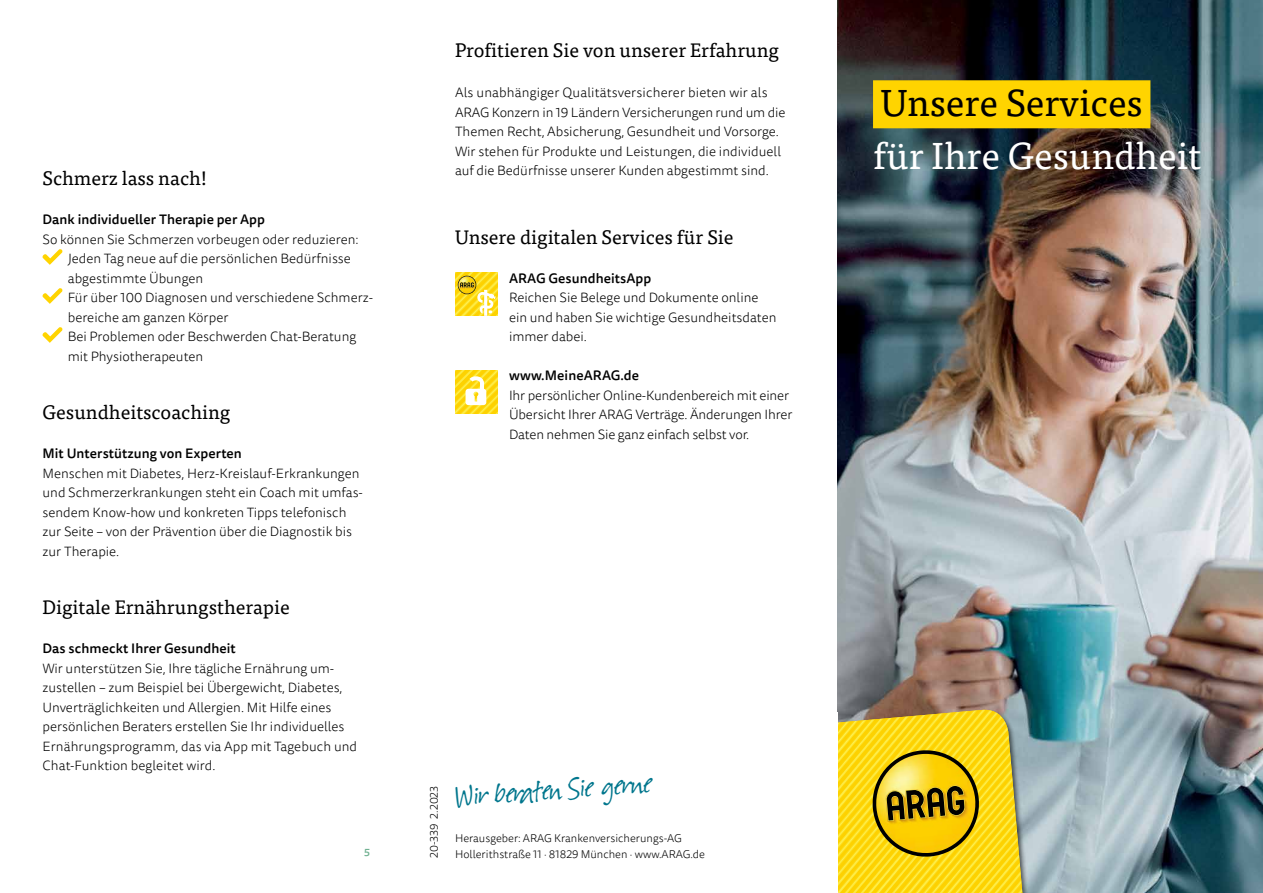
<style>
.page{position:relative;width:1263px;height:893px;background:#fff}
.page>*{position:absolute;margin:0;border:0;box-sizing:border-box;transform-origin:0 0}
.t1{font:37.5px "Tisa OT";color:#fff}
.t2{font:37.5px "Tisa OT";color:#000}
.t3{font:34.5px "Suomi Hand Script";color:#00768d}
.t4{font:19.5px "Tisa OT";color:#000}
.t5{font:300 13.5px/19.5px "Tisa Sans OT";color:#000}
.t6{font:500 13.5px "Tisa Sans OT";letter-spacing:.005em;color:#000}
.t7{font:300 11.25px/15.8px "Tisa Sans OT";color:#000}
.t8{font:500 10.5px "Tisa Sans OT";color:#70b191}
</style>
<div class="page">
<img style="left:838px;top:0;width:425px;height:893px">
<div style="left:873px;top:80px;width:277px;height:48px;background:#ffd400"></div>
<svg style="left:42px;top:249px;width:21px;height:16px"></svg>
<svg style="left:42px;top:288px;width:21px;height:16px"></svg>
<svg style="left:42px;top:327px;width:21px;height:16px"></svg>
<img style="left:455px;top:273px;width:42px;height:42px">
<img style="left:458px;top:276px;width:18px;height:18px;border-radius:9px">
<svg style="left:460px;top:282px;width:36px;height:34px"></svg>
<img style="left:455px;top:371px;width:42px;height:42px">
<svg style="left:465px;top:376px;width:21px;height:29px"></svg>
<div style="left:821px;top:709px;width:209px;height:184px;background:#000;opacity:.6"></div>
<svg style="left:824px;top:708px;width:199px;height:185px;background:#e1c220"></svg>
<div style="left:808px;top:713px;width:30px;height:180px;background:#fff"></div>
<h3 class="t4" style="left:43px;top:167px;width:166px">Schmerz lass nach!</h3>
<p class="t6" style="left:43px;top:211px;width:224px">Dank individueller Therapie per App</p>
<p class="t5" style="left:68px;top:230px;width:307px;text-indent:-25px">So können Sie Schmerzen vorbeugen oder reduzieren:<br>Jeden Tag neue auf die persönlichen Bedürfnisse abgestimmte Übungen<br>Für über 100 Diagnosen und verschiedene Schmerz&shy;bereiche am ganzen Körper<br>Bei Problemen oder Beschwerden Chat-Beratung mit Physiotherapeuten</p>
<h3 class="t4" style="left:43px;top:401px;width:189px">Gesundheitscoaching</h3>
<p class="t6" style="left:43px;top:445px;width:201px">Mit Unterstützung von Experten</p>
<p class="t5" style="left:43px;top:464px;width:322px">Menschen mit Diabetes, Herz-Kreislauf-Erkrankungen und Schmerzerkrankungen steht ein Coach mit umfas&shy;sendem Know-how und konkreten Tipps telefonisch zur Seite – von der Prävention über die Diagnostik bis zur Therapie.</p>
<h3 class="t4" style="left:43px;top:596px;width:249px">Digitale Ernährungstherapie</h3>
<p class="t6" style="left:43px;top:640px;width:195px">Das schmeckt Ihrer Gesundheit</p>
<p class="t5" style="left:43px;top:659px;width:316px">Wir unterstützen Sie, Ihre tägliche Ernährung um&shy;zustellen – zum Beispiel bei Übergewicht, Diabetes, Unverträglichkeiten und Allergien. Mit Hilfe eines persönlichen Beraters erstellen Sie Ihr individuelles Ernährungsprogramm, das via App mit Tagebuch und Chat-Funktion begleitet wird.</p>
<p class="t8" style="left:364px;top:846px;width:7px">5</p>
<h3 class="t4" style="left:455px;top:38px;width:326px">Profitieren Sie von unserer Erfahrung</h3>
<p class="t5" style="left:455px;top:84px;width:332px">Als unabhängiger Qualitätsversicherer bieten wir als ARAG Konzern in 19 Ländern Versicherungen rund um die Themen Recht, Absicherung, Gesundheit und Vorsorge.<br>Wir stehen für Produkte und Leistungen, die individuell auf die Bedürfnisse unserer Kunden abgestimmt sind.</p>
<h3 class="t4" style="left:455px;top:225px;width:280px">Unsere digitalen Services für Sie</h3>
<p class="t6" style="left:509px;top:270px;width:144px">ARAG GesundheitsApp</p>
<p class="t5" style="left:509px;top:289px;width:269px">Reichen Sie Belege und Dokumente online ein und haben Sie wichtige Gesundheitsdaten immer dabei.</p>
<p class="t6" style="left:509px;top:367px;width:132px">www.MeineARAG.de</p>
<p class="t5" style="left:509px;top:386px;width:285px">Ihr persönlicher Online-Kundenbereich mit einer<br>Übersicht Ihrer ARAG Verträge. Änderungen Ihrer<br>Daten nehmen Sie ganz einfach selbst vor.</p>
<p class="t7" style="left:427px;top:858px;width:74px;rotate:-90deg">20-339 2.2023</p>
<h2 class="t3" style="left:454px;top:779px;width:198px;rotate:-4deg">Wir beraten Sie gerne</h2>
<p class="t7" style="left:455px;top:831px;width:252px">Herausgeber: ARAG Krankenversicherungs-AG<br>Hollerithstraße 11 · 81829 München · www.ARAG.de</p>
<h1 class="t2" style="left:881px;top:81px;width:264px">Unsere Services</h1>
<h1 class="t1" style="left:873px;top:133px;width:330px">für Ihre Gesundheit</h1>
</div>
